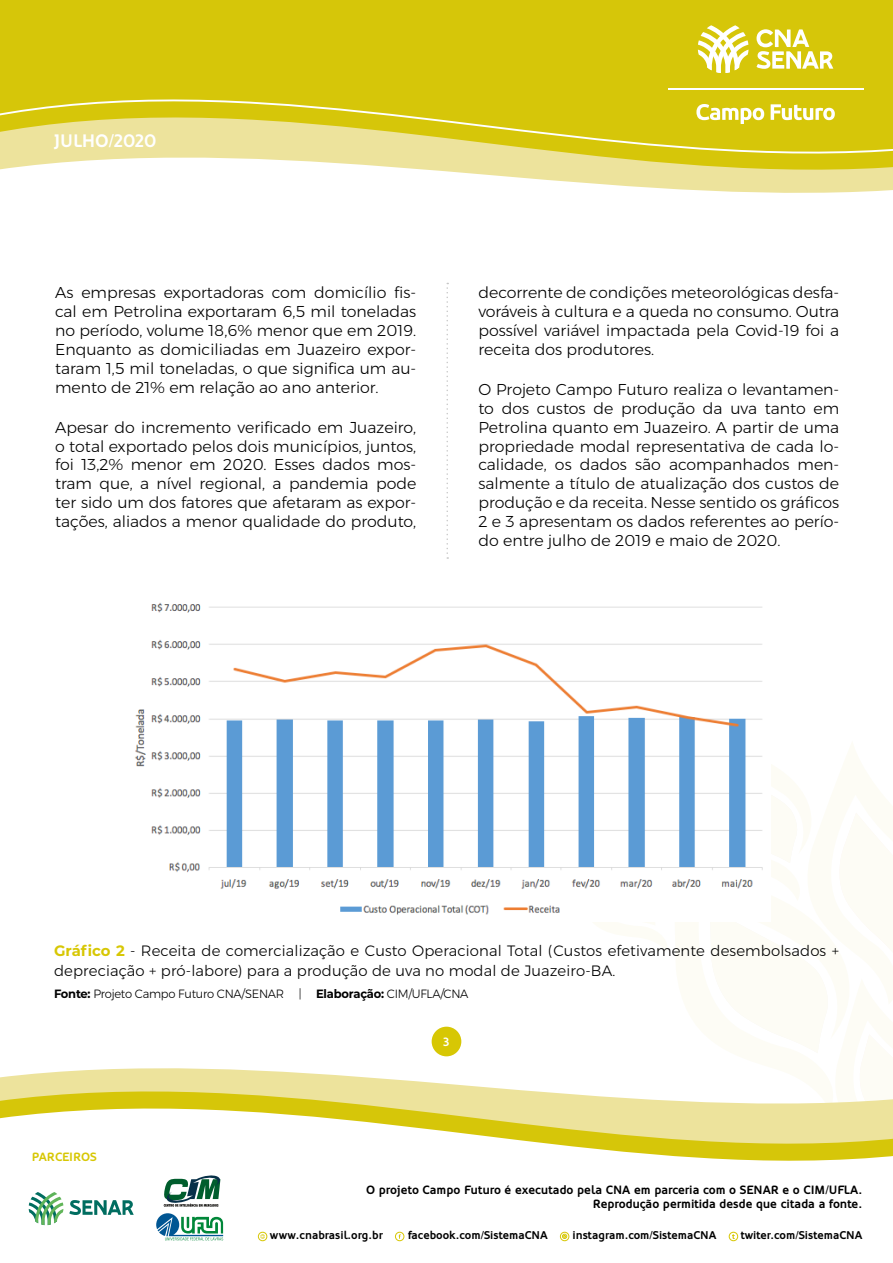
<style>
.page{position:relative;width:893px;height:1263px;background:#fff}
.page>*{position:absolute;margin:0;border:0;box-sizing:border-box;transform-origin:0 0}
.t1{font:700 18px "Oblik";color:#fff}
.t2{font:300 15.75px/18.9px "Montserrat";color:#000;text-align:justify}
.t3{font:300 15px/19.5px "Montserrat";letter-spacing:.01em;color:#000}
.t4{font:700 12px/14.4px "Oblik";color:#000;text-align:right}
.t5{font:300 12px "Montserrat";letter-spacing:-.02em;color:#000;scale:.96 1}
.t6{font:700 12px "Oblik";color:#d7c704}
.t7{font:700 12px "Oblik";color:#fff}
.t8{font:700 11.25px "Oblik";color:#000}
.s1{font-weight:700;color:#d7c704}
.s2{font-weight:700}
</style>
<div class="page">
<svg style="left:0;top:0;width:893px;height:284px"></svg>
<svg style="left:0;top:1026px;width:893px;height:216px"></svg>
<svg style="left:698px;top:25px;width:50px;height:48px"></svg>
<svg style="left:696px;top:104px;width:68px;height:20px"></svg>
<svg style="left:771px;top:104px;width:64px;height:16px"></svg>
<svg style="left:756px;top:29px;width:77px;height:40px"></svg>
<hr style="left:668px;top:88px;width:195px;height:1px;background:#fff">
<div style="left:395px;top:1232px;width:9px;height:9px;border:1px solid #d7c704;border-radius:50%"></div>
<div style="left:560px;top:1232px;width:9px;height:9px;border:1px solid #d7c704;border-radius:50%"></div>
<svg style="left:562px;top:1234px;width:5px;height:5px"></svg>
<div style="left:729px;top:1232px;width:9px;height:9px;border:1px solid #d7c704;border-radius:50%"></div>
<svg style="left:732px;top:1234px;width:3px;height:5px"></svg>
<div style="left:258px;top:1232px;width:9px;height:9px;border:1px solid #d7c704;border-radius:50%"></div>
<svg style="left:260px;top:1234px;width:5px;height:5px"></svg>
<div style="left:432px;top:1027px;width:29px;height:29px;background:#d7c704;border-radius:50%"></div>
<svg style="left:29px;top:1192px;width:34px;height:33px"></svg>
<svg style="left:69px;top:1200px;width:65px;height:15px"></svg>
<svg style="left:156px;top:1213px;width:67px;height:27px"></svg>
<svg style="left:164px;top:1174px;width:57px;height:33px"></svg>
<svg style="left:446px;top:283px;width:2px;height:276px"></svg>
<img style="left:134px;top:603px;width:629px;height:312px">
<p class="t1" style="left:54px;top:130px;width:104px">JULHO/2020</p>
<p class="t2" style="left:55px;top:283px;width:363px">As empresas exportadoras com domicílio fis&shy;cal em Petrolina exportaram 6,5 mil toneladas no período, volume 18,6% menor que em 2019.<br>Enquanto as domiciliadas em Juazeiro expor&shy;taram 1,5 mil toneladas, o que significa um au&shy;mento de 21% em relação ao ano anterior.</p>
<p class="t2" style="left:55px;top:417px;width:363px">Apesar do incremento verificado em Juazeiro, o total exportado pelos dois municípios, juntos, foi 13,2% menor em 2020. Esses dados mos&shy;tram que, a nível regional, a pandemia pode ter sido um dos fatores que afetaram as expor&shy;tações, aliados a menor qualidade do produto,</p>
<p class="t2" style="left:478px;top:283px;width:362px">decorrente de condições meteorológicas desfa&shy;voráveis à cultura e a queda no consumo. Outra possível variável impactada pela Covid-19 foi a receita dos produtores.</p>
<p class="t2" style="left:478px;top:380px;width:362px">O Projeto Campo Futuro realiza o levantamen&shy;to dos custos de produção da uva tanto em Petrolina quanto em Juazeiro. A partir de uma propriedade modal representativa de cada lo&shy;calidade, os dados são acompanhados men&shy;salmente a título de atualização dos custos de produção e da receita. Nesse sentido os gráficos 2 e 3 apresentam os dados referentes ao perío&shy;do entre julho de 2019 e maio de 2020.</p>
<p class="t3" style="left:54px;top:941px;width:786px"><span class="s1">Gráfico 2</span> - Receita de comercialização e Custo Operacional Total (Custos efetivamente desembolsados + depreciação + pró-labore) para a produção de uva no modal de Juazeiro-BA.</p>
<p class="t5" style="left:54px;top:985px;width:433px"><span class="s2">Fonte:</span> Projeto Campo Futuro CNA/SENAR | <span class="s2">Elaboração:</span> CIM/UFLA/CNA</p>
<p class="t6" style="left:32px;top:1150px;width:67px">PARCEIROS</p>
<p class="t7" style="left:443px;top:1035px;width:8px">3</p>
<p class="t4" style="left:366px;top:1183px;width:498px">O projeto Campo Futuro é executado pela CNA em parceria com o SENAR e o CIM/UFLA.<br>Reprodução permitida desde que citada a fonte.</p>
<p class="t8" style="left:270px;top:1229px;width:114px">www.cnabrasil.org.br</p>
<p class="t8" style="left:408px;top:1229px;width:141px">facebook.com/SistemaCNA</p>
<p class="t8" style="left:573px;top:1229px;width:145px">instagram.com/SistemaCNA</p>
<p class="t8" style="left:741px;top:1229px;width:123px">twiter.com/SistemaCNA</p>
</div>
